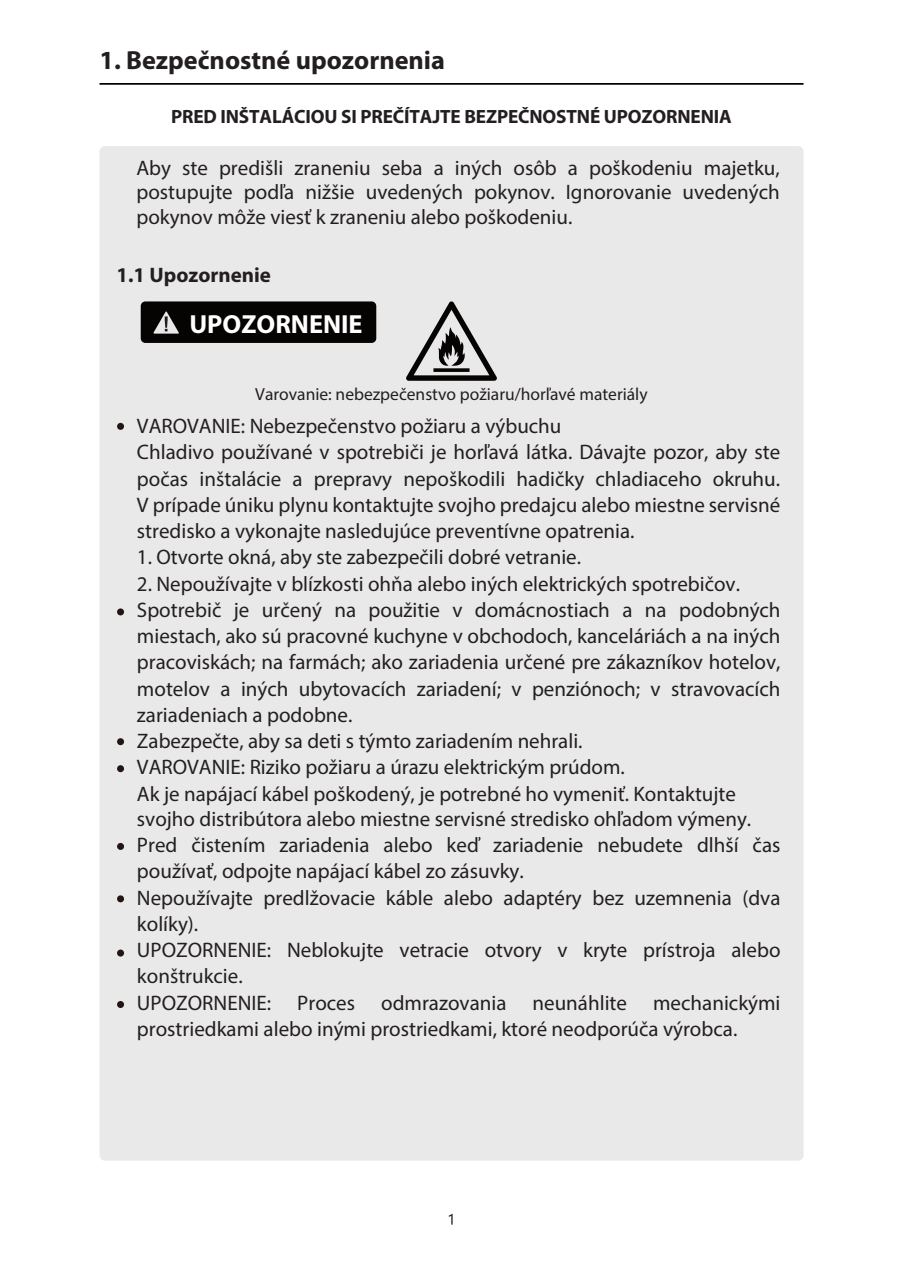
<style>
.page{position:relative;width:903px;height:1275px;background:#fff}
.page>*{position:absolute;margin:0;border:0;box-sizing:border-box;transform-origin:0 0}
.t1{font:700 26.25px "Myriad Pro";color:#231f20}
.t2{font:700 26.25px "Myriad Pro";color:#fff}
.t3{font:21px/26.2px "Myriad Pro";color:#231f20}
.t4{font:700 21px "Myriad Pro";color:#231f20}
.t5{font:700 19.25px "Myriad Pro";letter-spacing:-.01em;color:#231f20}
.t6{font:17.5px "Myriad Pro";color:#231f20}
</style>
<div class="page">
<div style="left:100px;top:146px;width:703px;height:1014px;background:#eae9e9;border-radius:5px"></div>
<svg style="left:117px;top:608px;width:7px;height:7px"></svg>
<svg style="left:117px;top:738px;width:7px;height:7px"></svg>
<svg style="left:117px;top:765px;width:7px;height:7px"></svg>
<svg style="left:117px;top:843px;width:7px;height:7px"></svg>
<svg style="left:117px;top:895px;width:7px;height:7px"></svg>
<svg style="left:117px;top:949px;width:7px;height:7px"></svg>
<svg style="left:117px;top:1001px;width:7px;height:7px"></svg>
<svg style="left:406px;top:301px;width:91px;height:80px"></svg>
<svg style="left:141px;top:301px;width:235px;height:42px;background:#0f0c0c"></svg>
<hr style="left:100px;top:83px;width:703px;height:2px;background:#060303">
<svg style="left:117px;top:423px;width:7px;height:7px"></svg>
<svg style="left:449px;top:1214px;width:4px;height:11px"></svg>
<p class="t1" style="left:100px;top:43px;width:347px">1. Bezpečnostné upozornenia</p>
<p class="t5" style="left:171px;top:104px;width:562px">PRED INŠTALÁCIOU SI PREČÍTAJTE BEZPEČNOSTNÉ UPOZORNENIA</p>
<p class="t3" style="left:136px;top:155px;width:645px;line-height:24.5px;text-align:justify">Aby ste predišli zraneniu seba a iných osôb a poškodeniu majetku, postupujte podľa nižšie uvedených pokynov. Ignorovanie uvedených pokynov môže viesť k zraneniu alebo poškodeniu.</p>
<p class="t4" style="left:117px;top:261px;width:156px">1.1 Upozornenie</p>
<p class="t2" style="left:189px;top:307px;width:175px">UPOZORNENIE</p>
<p class="t6" style="left:255px;top:383px;width:394px">Varovanie: nebezpečenstvo požiaru/horľavé materiály</p>
<p class="t3" style="left:137px;top:413px;width:645px">VAROVANIE: Nebezpečenstvo požiaru a výbuchu<br>Chladivo používané v spotrebiči je horľavá látka. Dávajte pozor, aby ste počas inštalácie a prepravy nepoškodili hadičky chladiaceho okruhu.<br>V prípade úniku plynu kontaktujte svojho predajcu alebo miestne servisné stredisko a vykonajte nasledujúce preventívne opatrenia.</p>
<p class="t3" style="left:137px;top:544px;width:446px">1. Otvorte okná, aby ste zabezpečili dobré vetranie.</p>
<p class="t3" style="left:137px;top:570px;width:645px">2. Nepoužívajte v blízkosti ohňa alebo iných elektrických spotrebičov.<br>Spotrebič je určený na použitie v domácnostiach a na podobných miestach, ako sú pracovné kuchyne v obchodoch, kanceláriách a na iných pracoviskách; na farmách; ako zariadenia určené pre zákazníkov hotelov, motelov a iných ubytovacích zariadení; v penziónoch; v stravovacích zariadeniach a podobne.<br>Zabezpečte, aby sa deti s týmto zariadením nehrali.<br>VAROVANIE: Riziko požiaru a úrazu elektrickým prúdom.<br>Ak je napájací kábel poškodený, je potrebné ho vymeniť. Kontaktujte svojho distribútora alebo miestne servisné stredisko ohľadom výmeny.<br>Pred čistením zariadenia alebo keď zariadenie nebudete dlhší čas používať, odpojte napájací kábel zo zásuvky.<br>Nepoužívajte predlžovacie káble alebo adaptéry bez uzemnenia (dva kolíky).<br>UPOZORNENIE: Neblokujte vetracie otvory v kryte prístroja alebo konštrukcie.<br>UPOZORNENIE: Proces odmrazovania neunáhlite mechanickými prostriedkami alebo inými prostriedkami, ktoré neodporúča výrobca.</p>
</div>
